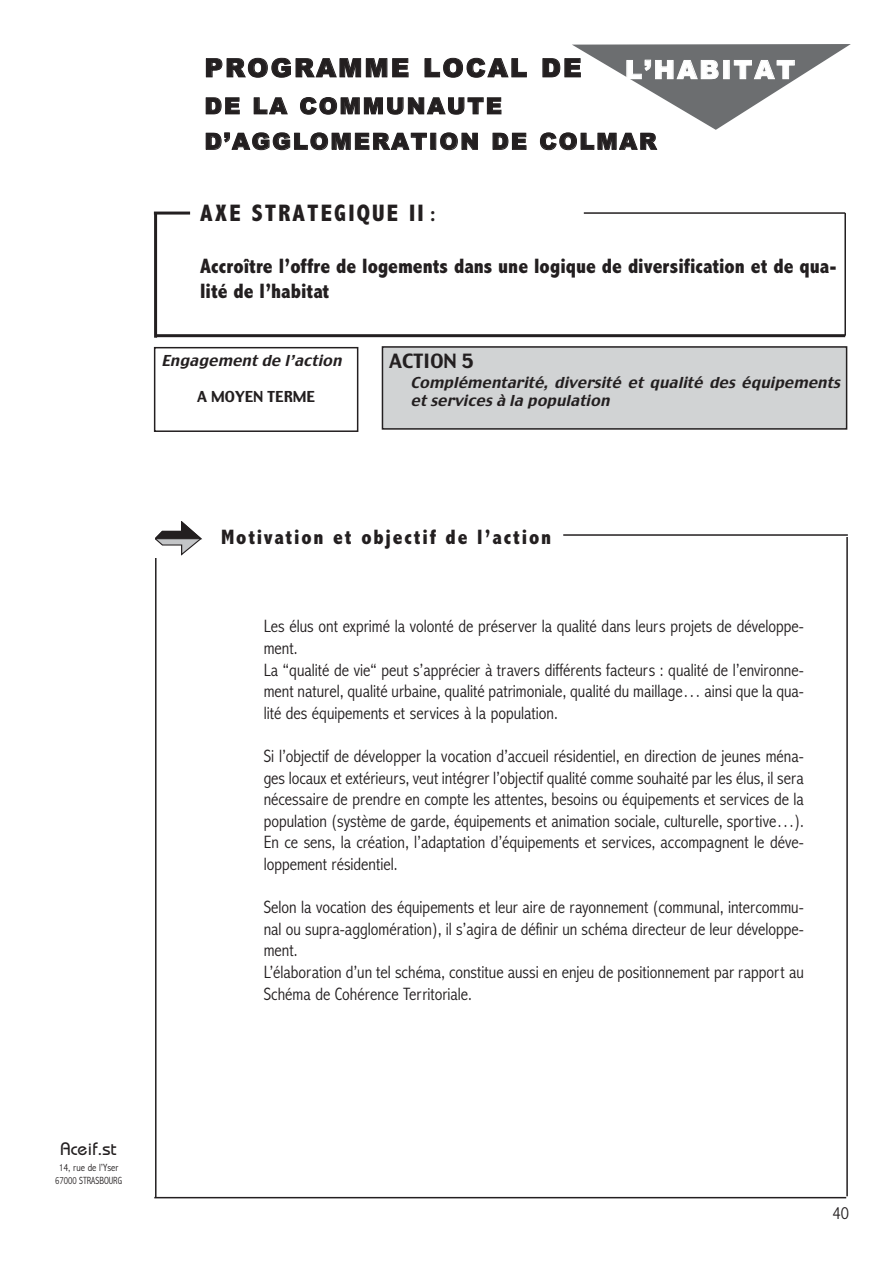
<style>
.page{position:relative;width:893px;height:1263px;background:#fff}
.page>*{position:absolute;margin:0;border:0;box-sizing:border-box;transform-origin:0 0}
.t1{font:900 25.5px "Arial";letter-spacing:.085em;color:#231f20}
.t2{font:900 25.5px "Arial";letter-spacing:.09em;color:#fff}
.t3{font:800 condensed 24px "Abadi";letter-spacing:.09em;color:#231f20}
.t4{font:900 22.5px/35.5px "Arial";letter-spacing:.085em;color:#231f20}
.t5{font:800 condensed 21px/25.2px "Abadi";color:#231f20}
.t6{font:800 condensed 21px "Abadi";letter-spacing:.085em;color:#231f20}
.t7{font:19.5px "Charcoal";color:#231f20}
.t8{font:300 condensed 18px/21.6px "Abadi";color:#231f20}
.t9{font:500 18px "Bauhaus";color:#231f20}
.t10{font:italic 15px/18px "Charcoal";color:#231f20}
.t11{font:15px "Charcoal";color:#231f20}
.t12{font:300 condensed 10.5px/12.6px "Abadi";color:#231f20;text-align:center}
.s1{font-size:21px}
</style>
<div class="page">
<hr style="left:155px;top:537px;width:1px;height:660px;background:#231f20">
<hr style="left:154px;top:1197px;width:692px;height:1px;background:#231f20">
<hr style="left:846px;top:537px;width:1px;height:659px;background:#231f20">
<hr style="left:563px;top:534px;width:284px;height:2px;background:#231f20">
<svg style="left:572px;top:44px;width:278px;height:86px"></svg>
<div style="left:382px;top:347px;width:464px;height:82px;background:#d1d3d4"></div>
<div style="left:382px;top:346px;width:465px;height:84px;border:2px solid #231f20"></div>
<div style="left:154px;top:347px;width:204px;height:85px;border:2px solid #231f20"></div>
<hr style="left:154px;top:212px;width:36px;height:3px;background:#231f20">
<hr style="left:154px;top:213px;width:3px;height:125px;background:#231f20">
<hr style="left:156px;top:334px;width:689px;height:3px;background:#231f20">
<hr style="left:844px;top:213px;width:2px;height:123px;background:#231f20">
<hr style="left:584px;top:212px;width:261px;height:2px;background:#231f20">
<div style="left:155px;top:522px;width:57px;height:35px;background:#fff"></div>
<svg style="left:155px;top:522px;width:47px;height:32px"></svg>
<h1 class="t1" style="left:204px;top:59px;width:378px">PROGRAMME LOCAL DE</h1>
<p class="t4" style="left:204px;top:90px;width:453px">DE LA COMMUNAUTE<br>D’AGGLOMERATION DE COLMAR</p>
<h1 class="t2" style="left:625px;top:60px;width:171px">L’HABITAT</h1>
<h2 class="t3" style="left:200px;top:205px;width:237px">AXE STRATEGIQUE II <span class="s1">:</span></h2>
<p class="t5" style="left:200px;top:256px;width:638px">Accroître l’offre de logements dans une logique de diversification et de qua&shy;lité de l’habitat</p>
<p class="t10" style="left:161px;top:353px;width:185px">Engagement de l’action</p>
<p class="t11" style="left:197px;top:391px;width:119px">A MOYEN TERME</p>
<p class="t7" style="left:389px;top:354px;width:86px">ACTION 5</p>
<p class="t10" style="left:410px;top:375px;width:434px">Complémentarité, diversité et qualité des équipements et services à la population</p>
<p class="t6" style="left:221px;top:530px;width:331px">Motivation et objectif de l’action</p>
<p class="t8" style="left:264px;top:617px;width:541px">Les élus ont exprimé la volonté de préserver la qualité dans leurs projets de développe&shy;ment.<br>La “qualité de vie“ peut s’apprécier à travers différents facteurs : qualité de l’environne&shy;ment naturel, qualité urbaine, qualité patrimoniale, qualité du maillage… ainsi que la qua&shy;lité des équipements et services à la population.</p>
<p class="t8" style="left:264px;top:747px;width:541px;text-align:justify">Si l’objectif de développer la vocation d’accueil résidentiel, en direction de jeunes ména&shy;ges locaux et extérieurs, veut intégrer l’objectif qualité comme souhaité par les élus, il sera nécessaire de prendre en compte les attentes, besoins ou équipements et services de la population (système de garde, équipements et animation sociale, culturelle, sportive…).<br>En ce sens, la création, l’adaptation d’équipements et services, accompagnent le déve&shy;loppement résidentiel.</p>
<p class="t8" style="left:264px;top:898px;width:541px">Selon la vocation des équipements et leur aire de rayonnement (communal, intercommu&shy;nal ou supra-agglomération), il s’agira de définir un schéma directeur de leur développe&shy;ment.<br>L’élaboration d’un tel schéma, constitue aussi en enjeu de positionnement par rapport au Schéma de Cohérence Territoriale.</p>
<p class="t9" style="left:61px;top:1143px;width:57px">Aceif.st</p>
<p class="t12" style="left:55px;top:1163px;width:68px">14, rue de l’Yser<br>67000 STRASBOURG</p>
<p class="t8" style="left:832px;top:1204px;width:18px">40</p>
</div>
